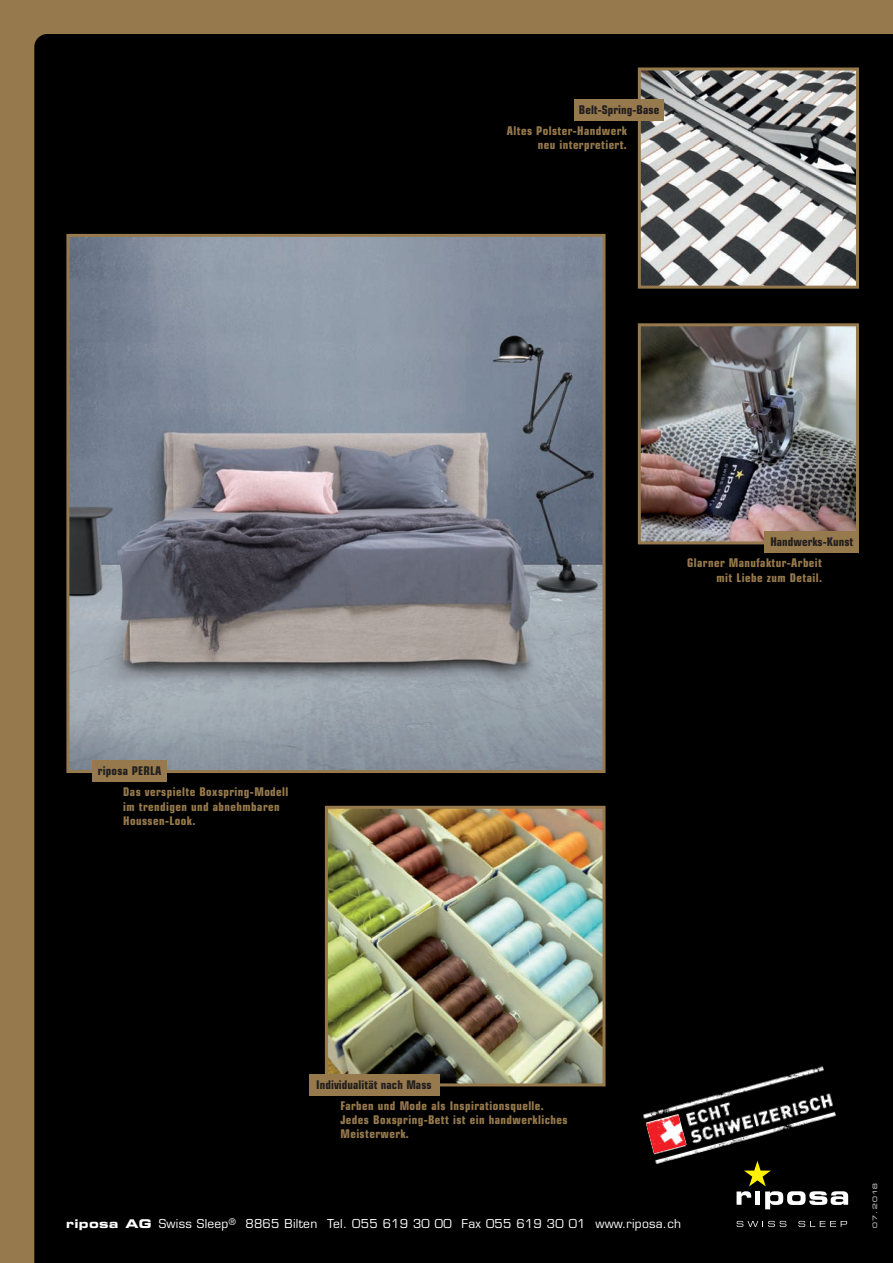
<style>
.page{position:relative;width:893px;height:1263px;background:#96794c}
.page>*{position:absolute;margin:0;border:0;box-sizing:border-box;transform-origin:0 0}
.t1{font:700 condensed 12px/14.4px "Eurostile";letter-spacing:.035em;color:#96794c;text-align:right}
.t2{font:12px "Eurostile";letter-spacing:.02em;color:#fff}
.t3{font:700 condensed 12px "Eurostile";letter-spacing:.005em;color:#231f20}
.t4{font:6px "Eurostile Extended Two";letter-spacing:.145em;color:#fff}
.s1{font-family:"Eurostile Bold Extended Two"}
</style>
<div class="page">
<div style="left:34px;top:34px;width:859px;height:1229px;background:#000"></div>
<svg style="left:737px;top:1221px;width:49px;height:6px"></svg>
<svg style="left:798px;top:1221px;width:49px;height:6px"></svg>
<svg style="left:737px;top:1161px;width:111px;height:48px"></svg>
<img style="left:642px;top:1064px;width:194px;height:101px">
<img style="left:646px;top:1114px;width:41px;height:39px">
<img style="left:70px;top:238px;width:531px;height:531px">
<div style="left:66px;top:234px;width:539px;height:539px;border:3px solid #96794c"></div>
<img style="left:642px;top:72px;width:213px;height:213px">
<div style="left:638px;top:68px;width:221px;height:221px;border:3px solid #96794c"></div>
<img style="left:642px;top:327px;width:213px;height:213px">
<div style="left:638px;top:323px;width:221px;height:221px;border:3px solid #96794c"></div>
<img style="left:329px;top:810px;width:272px;height:272px">
<div style="left:325px;top:806px;width:280px;height:280px;border:3px solid #96794c"></div>
<div style="left:574px;top:100px;width:90px;height:21px;background:#96794c"></div>
<div style="left:765px;top:532px;width:94px;height:21px;background:#96794c"></div>
<div style="left:92px;top:761px;width:75px;height:21px;background:#96794c"></div>
<div style="left:310px;top:1074px;width:130px;height:21px;background:#96794c"></div>
<p class="t3" style="left:579px;top:102px;width:82px">Belt-Spring-Base</p>
<p class="t1" style="left:507px;top:123px;width:122px">Altes Polster-Handwerk neu interpretiert.</p>
<p class="t3" style="left:98px;top:763px;width:65px">riposa PERLA</p>
<p class="t1" style="left:123px;top:785px;width:167px;text-align:left">Das verspielte Boxspring-Modell im trendigen und abnehmbaren<br>Houssen-Look.</p>
<p class="t3" style="left:770px;top:534px;width:84px">Handwerks-Kunst</p>
<p class="t1" style="left:687px;top:555px;width:136px">Glarner Manufaktur-Arbeit mit Liebe zum Detail.</p>
<p class="t3" style="left:316px;top:1077px;width:117px">Individualität nach Mass</p>
<p class="t1" style="left:340px;top:1098px;width:229px;text-align:left">Farben und Mode als Inspirationsquelle.<br>Jedes Boxspring-Bett ist ein handwerkliches<br>Meisterwerk.</p>
<p class="t2" style="left:66px;top:1217px;width:617px"><span class="s1">riposa AG</span> Swiss Sleep<sup>®</sup> 8865 Bilten Tel. 055 619 30 00 Fax 055 619 30 01 www.riposa.ch</p>
<p class="t4" style="left:871px;top:1227px;width:46px;rotate:-90deg">07. 2018</p>
</div>
